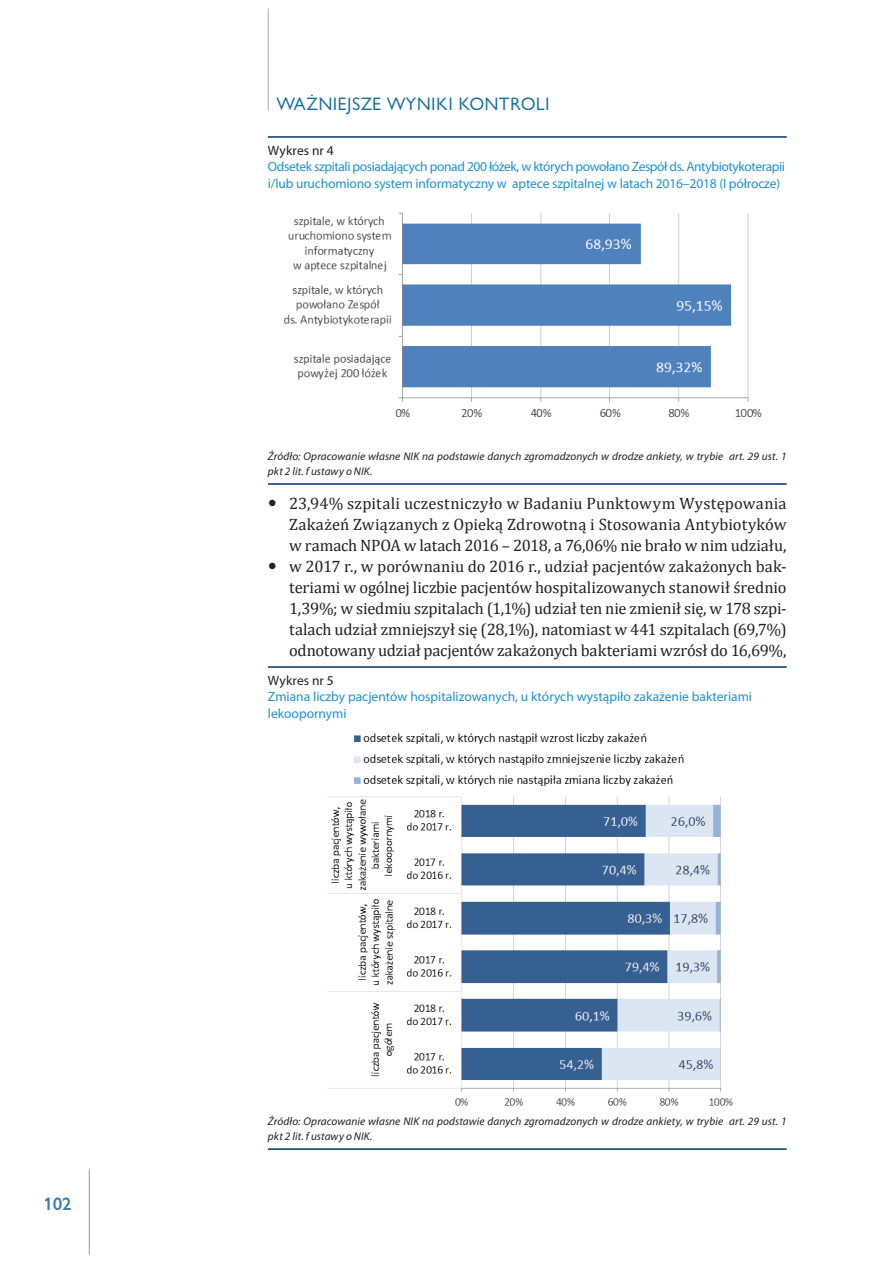
<style>
.page{position:relative;width:893px;height:1263px;background:#fff}
.page>*{position:absolute;margin:0;border:0;box-sizing:border-box;transform-origin:0 0}
.t1{font:16.5px/21px "Cambria";letter-spacing:-.01em;color:#231f20;text-align:justify}
.t2{font:16.5px "Gilead TTEFN";letter-spacing:.05em;color:#156fa1}
.t3{font:700 16.5px "Gilead TTEFN";color:#3c7aaa}
.t4{font:13.5px/16.5px "Myriad Pro";letter-spacing:-.03em;color:#1c94d2}
.t5{font:13.5px/16.5px "Myriad Pro";letter-spacing:-.01em;color:#1c94d2}
.t6{font:13.5px "Myriad Pro";letter-spacing:.005em;color:#231f20}
.t7{font:italic 11.25px/15px "Myriad Pro";letter-spacing:.01em;color:#231f20}
</style>
<div class="page">
<hr style="left:268px;top:9px;width:1px;height:102px;background:#a8a9ad">
<hr style="left:89px;top:1169px;width:1px;height:85px;background:#939598">
<hr style="left:268px;top:136px;width:519px;height:2px;background:#003667">
<hr style="left:268px;top:483px;width:519px;height:2px;background:#003667">
<hr style="left:268px;top:666px;width:519px;height:2px;background:#003667">
<hr style="left:268px;top:1148px;width:519px;height:2px;background:#003667">
<img style="left:283px;top:212px;width:479px;height:205px">
<img style="left:327px;top:733px;width:406px;height:373px">
<p class="t3" style="left:43px;top:1193px;width:30px">102</p>
<p class="t2" style="left:276px;top:93px;width:275px">WAŻNIEJSZE WYNIKI KONTROLI</p>
<p class="t6" style="left:268px;top:142px;width:67px">Wykres nr 4</p>
<p class="t4" style="left:268px;top:158px;width:519px">Odsetek szpitali posiadających ponad 200 łóżek, w których powołano Zespół ds. Antybiotykoterapii i/lub uruchomiono system informatyczny w aptece szpitalnej w latach 2016–2018 (I półrocze)</p>
<p class="t7" style="left:268px;top:448px;width:520px">Źródło: Opracowanie własne NIK na podstawie danych zgromadzonych w drodze ankiety, w trybie art. 29 ust. 1 pkt 2 lit. f ustawy o NIK.</p>
<p class="t1" style="left:289px;top:492px;width:499px">23,94% szpitali uczestniczyło w Badaniu Punktowym Występowania Zakażeń Związanych z Opieką Zdrowotną i Stosowania Antybiotyków w ramach NPOA w latach 2016 – 2018, a 76,06% nie brało w nim udziału, w 2017 r., w porównaniu do 2016 r., udział pacjentów zakażonych bak&shy;teriami w ogólnej liczbie pacjentów hospitalizowanych stanowił średnio 1,39%; w siedmiu szpitalach (1,1%) udział ten nie zmienił się, w 178 szpi&shy;talach udział zmniejszył się (28,1%), natomiast w 441 szpitalach (69,7%) odnotowany udział pacjentów zakażonych bakteriami wzrósł do 16,69%,</p>
<p class="t6" style="left:268px;top:672px;width:67px">Wykres nr 5</p>
<p class="t5" style="left:268px;top:688px;width:486px">Zmiana liczby pacjentów hospitalizowanych, u których wystąpiło zakażenie bakteriami lekoopornymi</p>
<p class="t7" style="left:268px;top:1113px;width:520px">Źródło: Opracowanie własne NIK na podstawie danych zgromadzonych w drodze ankiety, w trybie art. 29 ust. 1 pkt 2 lit. f ustawy o NIK.</p>
</div>
